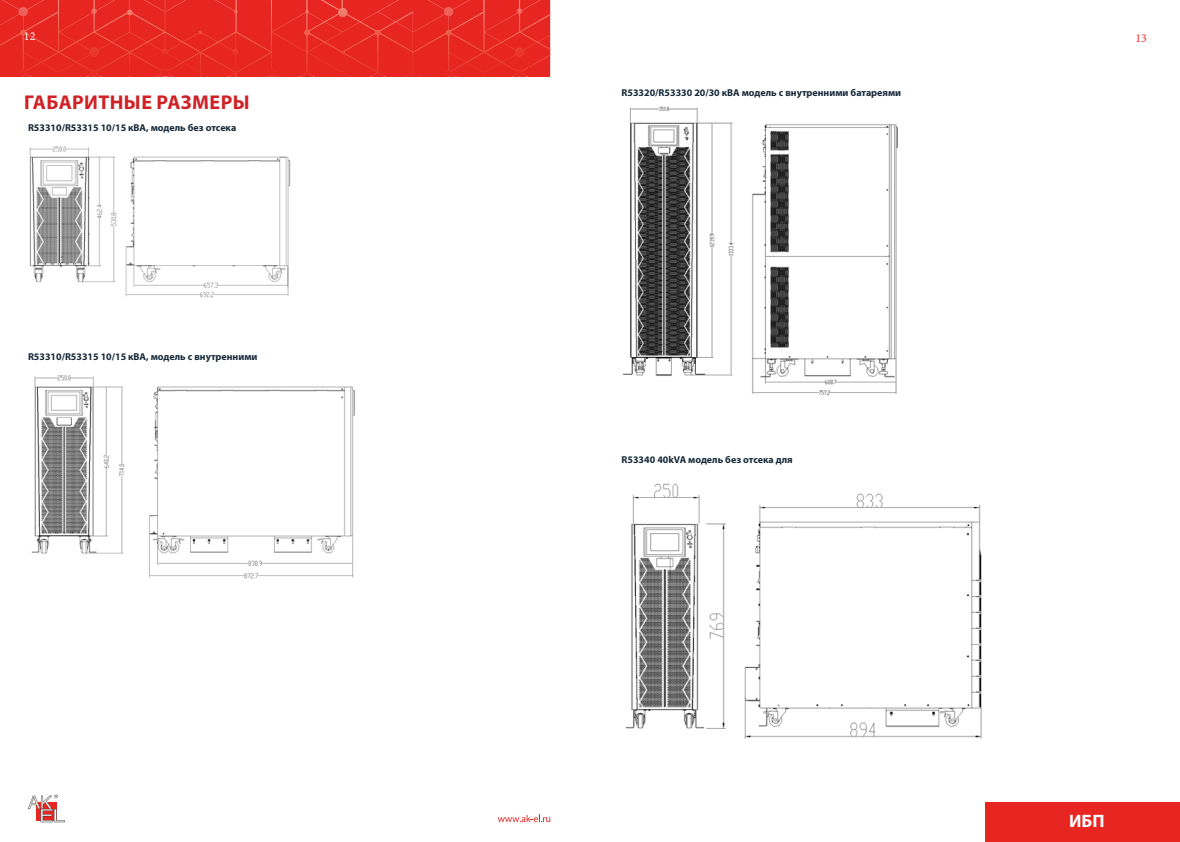
<style>
.page{position:relative;width:1180px;height:842px;background:#fff}
.page>*{position:absolute;margin:0;border:0;box-sizing:border-box;transform-origin:0 0}
.t1{font:700 20px "Myriad Pro";letter-spacing:.02em;color:#d02226}
.t2{font:700 18px "Myriad Pro";color:#fff}
.t3{font:12px "Minion Pro";color:#ee2d2d}
.t4{font:12px "Minion Pro";color:#fff}
.t5{font:700 10px "Myriad Pro";color:#172938}
</style>
<div class="page">
<div style="left:985px;top:802px;width:194px;height:40px;background:#e72621"></div>
<img style="left:0;top:0;width:413px;height:76px">
<img style="left:413px;top:0;width:137px;height:76px">
<svg style="left:28px;top:794px;width:37px;height:28px"></svg>
<svg style="left:497px;top:815px;width:53px;height:7px"></svg>
<img style="left:29px;top:146px;width:262px;height:152px">
<img style="left:31px;top:375px;width:324px;height:204px">
<img style="left:623px;top:106px;width:275px;height:290px">
<img style="left:625px;top:483px;width:357px;height:256px">
<p class="t4" style="left:24px;top:29px;width:13px">12</p>
<p class="t1" style="left:24px;top:89px;width:227px">ГАБАРИТНЫЕ РАЗМЕРЫ</p>
<p class="t5" style="left:28px;top:121px;width:210px">R53310/R53315 10/15 кВА, модель без отсека</p>
<p class="t5" style="left:28px;top:350px;width:231px">R53310/R53315 10/15 кВА, модель с внутренними</p>
<p class="t5" style="left:621px;top:86px;width:281px">R53320/R53330 20/30 кВА модель с внутренними батареями</p>
<p class="t5" style="left:621px;top:453px;width:173px">R53340 40kVA модель без отсека для</p>
<p class="t3" style="left:1135px;top:30px;width:13px">13</p>
<h2 class="t2" style="left:1068px;top:809px;width:37px">ИБП</h2>
</div>
